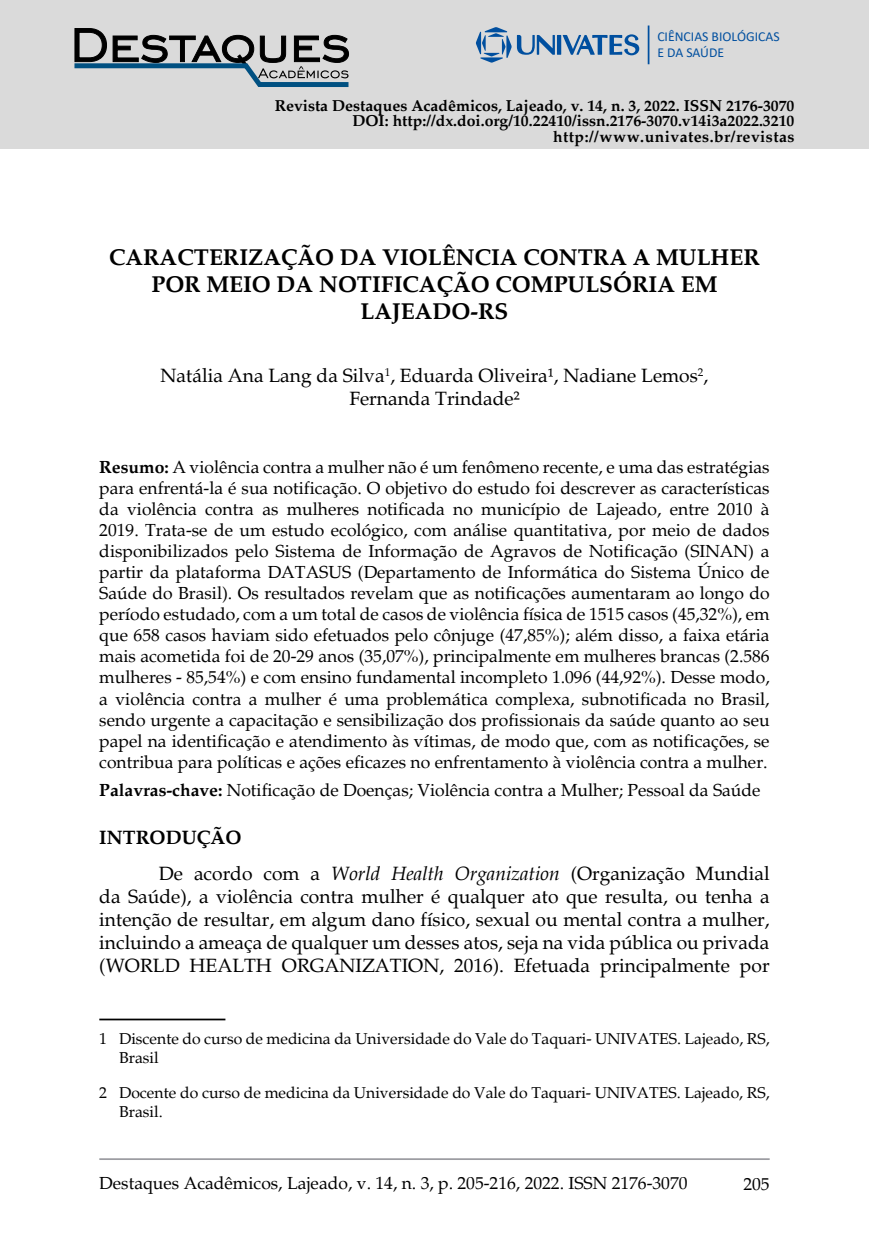
<style>
.page{position:relative;width:869px;height:1241px;background:#fff}
.page>*{position:absolute;margin:0;border:0;box-sizing:border-box;transform-origin:0 0}
.t1{font:700 22.75px/27.3px "Palatino";color:#000;text-align:center}
.t2{font:19.25px/23.1px "Palatino";color:#000;text-align:center}
.t3{font:17.5px/21px "Palatino";color:#000;text-align:justify}
.t4{font:15.75px/18.9px "Palatino";color:#000}
.t5{font:700 15.75px/15.8px "Palatino";color:#000;text-align:right}
.t6{font:13.65px/16.4px "Calibri";color:#004f9f}
.s1{font-weight:700}
.s2{font-style:italic}
</style>
<div class="page">
<hr style="left:99px;top:1157px;width:670px;height:2px;background:#9c9da2">
<div style="left:0;top:0;width:868px;height:149px;background:#dadada"></div>
<div style="left:556px;top:35px;width:5px;height:20px;background:#004f9f"></div>
<svg style="left:562px;top:34px;width:77px;height:21px"></svg>
<svg style="left:476px;top:27px;width:78px;height:36px"></svg>
<hr style="left:647px;top:25px;width:2px;height:39px;background:#004f9f">
<svg style="left:74px;top:28px;width:275px;height:59px"></svg>
<hr style="left:99px;top:1018px;width:126px;height:2px;background:#000">
<p class="t6" style="left:657px;top:28px;width:124px">CIÊNCIAS BIOLÓGICAS<br>E DA SAÚDE</p>
<p class="t5" style="left:274px;top:98px;width:521px">Revista Destaques Acadêmicos, Lajeado, v. 14, n. 3, 2022. ISSN 2176-3070<br>DOI: http://dx.doi.org/10.22410/issn.2176-3070.v14i3a2022.3210 http://www.univates.br/revistas</p>
<h1 class="t1" style="left:109px;top:243px;width:652px">CARACTERIZAÇÃO DA VIOLÊNCIA CONTRA A MULHER<br>POR MEIO DA NOTIFICAÇÃO COMPULSÓRIA EM<br>LAJEADO-RS</h1>
<p class="t2" style="left:160px;top:364px;width:549px">Natália Ana Lang da Silva<sup>1</sup>, Eduarda Oliveira¹, Nadiane Lemos<sup>2</sup>,<br>Fernanda Trindade²</p>
<p class="t3" style="left:99px;top:457px;width:671px"><span class="s1">Resumo:</span> A violência contra a mulher não é um fenômeno recente, e uma das estratégias para enfrentá-la é sua notificação. O objetivo do estudo foi descrever as características da violência contra as mulheres notificada no município de Lajeado, entre 2010 à 2019. Trata-se de um estudo ecológico, com análise quantitativa, por meio de dados disponibilizados pelo Sistema de Informação de Agravos de Notificação (SINAN) a partir da plataforma DATASUS (Departamento de Informática do Sistema Único de Saúde do Brasil). Os resultados revelam que as notificações aumentaram ao longo do período estudado, com a um total de casos de violência física de 1515 casos (45,32%), em que 658 casos haviam sido efetuados pelo cônjuge (47,85%); além disso, a faixa etária mais acometida foi de 20-29 anos (35,07%), principalmente em mulheres brancas (2.586 mulheres - 85,54%) e com ensino fundamental incompleto 1.096 (44,92%). Desse modo, a violência contra a mulher é uma problemática complexa, subnotificada no Brasil, sendo urgente a capacitação e sensibilização dos profissionais da saúde quanto ao seu papel na identificação e atendimento às vítimas, de modo que, com as notificações, se contribua para políticas e ações eficazes no enfrentamento à violência contra a mulher.</p>
<p class="t3" style="left:99px;top:779px;width:662px"><span class="s1">Palavras-chave:</span> Notificação de Doenças; Violência contra a Mulher; Pessoal da Saúde</p>
<p class="t2" style="left:159px;top:819px;width:612px;line-height:36.1px;text-align:left;text-indent:-60px"><span class="s1">INTRODUÇÃO<br></span>De acordo com a <span class="s2">World Health Organization</span> (Organização Mundial</p>
<p class="t2" style="left:99px;top:885px;width:671px;text-align:justify">da Saúde), a violência contra mulher é qualquer ato que resulta, ou tenha a intenção de resultar, em algum dano físico, sexual ou mental contra a mulher, incluindo a ameaça de qualquer um desses atos, seja na vida pública ou privada (WORLD HEALTH ORGANIZATION, 2016). Efetuada principalmente por</p>
<p class="t4" style="left:119px;top:1029px;width:651px;text-indent:-20px">1 Discente do curso de medicina da Universidade do Vale do Taquari- UNIVATES. Lajeado, RS,<br>Brasil</p>
<p class="t4" style="left:119px;top:1083px;width:651px;text-indent:-20px">2 Docente do curso de medicina da Universidade do Vale do Taquari- UNIVATES. Lajeado, RS,<br>Brasil.</p>
<p class="t3" style="left:99px;top:1172px;width:589px">Destaques Acadêmicos, Lajeado, v. 14, n. 3, p. 205-216, 2022. ISSN 2176-3070</p>
<p class="t3" style="left:743px;top:1173px;width:28px">205</p>
</div>
